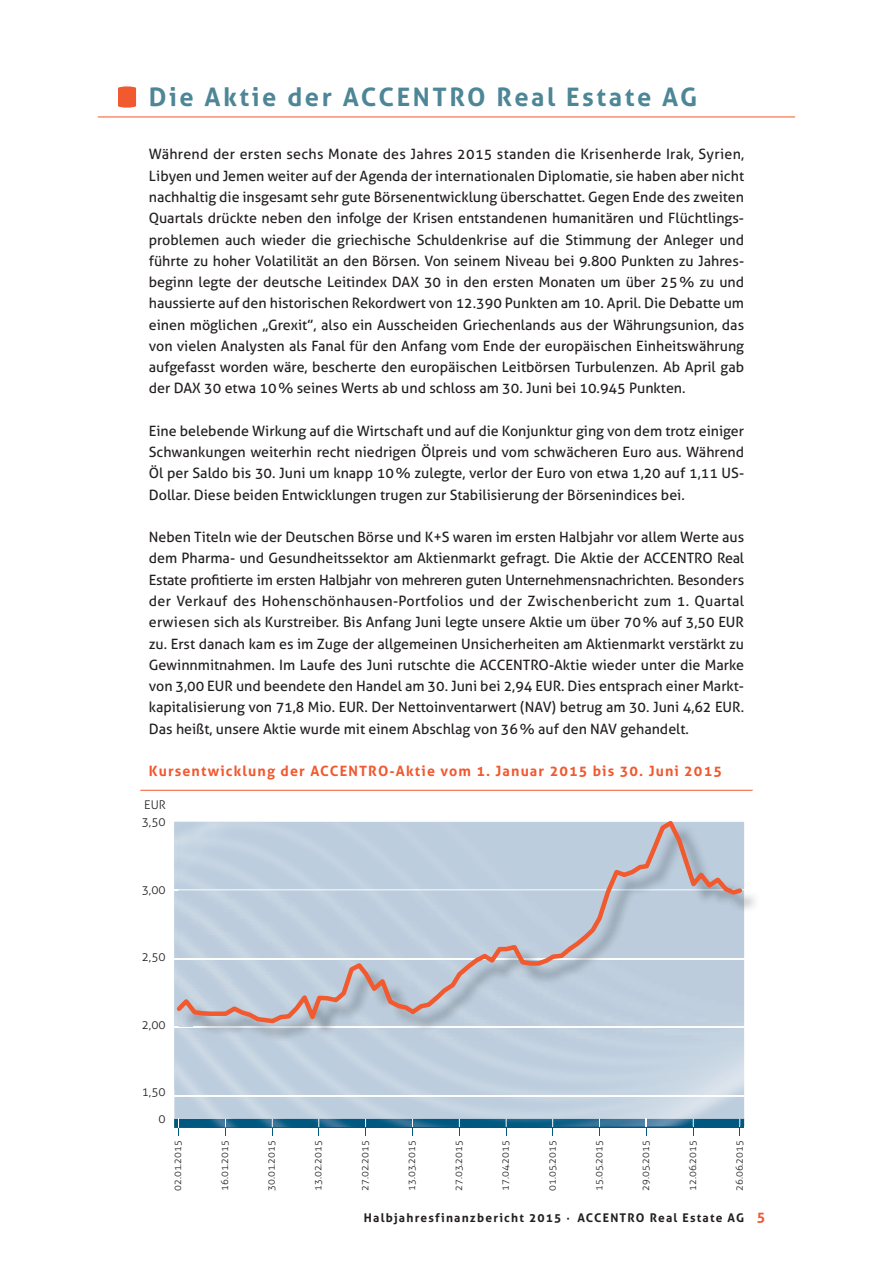
<style>
.page{position:relative;width:893px;height:1263px;background:#fff}
.page>*{position:absolute;margin:0;border:0;box-sizing:border-box;transform-origin:0 0}
.t1{font:700 25.5px "Aller";letter-spacing:.1em;color:#4d8697}
.t2{font:14.25px/21.3px "Aller";color:#231f20;text-align:justify}
.t3{font:700 14.25px "Aller";letter-spacing:.08em;color:#f1592f}
.t4{font:700 12px "Aller";letter-spacing:.1em;color:#231f20}
.t5{font:300 12px "Aller";color:#231f20}
.t6{font:300 9.75px "Aller";color:#231f20}
.s1{font-size:14.25px;color:#f1592f}
</style>
<div class="page">
<hr style="left:140px;top:790px;width:613px;height:1px;background:#f1592f">
<hr style="left:98px;top:117px;width:697px;height:1px;background:#f1592f">
<svg style="left:118px;top:86px;width:18px;height:22px"></svg>
<img style="left:174px;top:1029px;width:570px;height:98px">
<svg style="left:178px;top:1119px;width:1px;height:17px"></svg>
<svg style="left:225px;top:1119px;width:1px;height:17px"></svg>
<svg style="left:272px;top:1119px;width:1px;height:17px"></svg>
<svg style="left:365px;top:1119px;width:1px;height:17px"></svg>
<svg style="left:412px;top:1119px;width:1px;height:17px"></svg>
<svg style="left:459px;top:1119px;width:1px;height:17px"></svg>
<svg style="left:506px;top:1119px;width:1px;height:17px"></svg>
<svg style="left:552px;top:1119px;width:1px;height:17px"></svg>
<svg style="left:599px;top:1119px;width:1px;height:17px"></svg>
<svg style="left:646px;top:1119px;width:1px;height:17px"></svg>
<svg style="left:693px;top:1119px;width:1px;height:17px"></svg>
<svg style="left:739px;top:1119px;width:1px;height:17px"></svg>
<img style="left:174px;top:1096px;width:570px;height:1px">
<img style="left:178px;top:895px;width:577px;height:146px">
<svg style="left:174px;top:821px;width:571px;height:208px;background:#bfc9d7"></svg>
<h1 class="t1" style="left:149px;top:82px;width:550px">Die Aktie der ACCENTRO Real Estate AG</h1>
<p class="t2" style="left:149px;top:144px;width:597px">Während der ersten sechs Monate des Jahres 2015 standen die Krisenherde Irak, Syrien, Libyen und Jemen weiter auf der Agenda der internationalen Diplomatie, sie haben aber nicht nachhaltig die insgesamt sehr gute Börsenentwicklung überschattet. Gegen Ende des zweiten Quartals drückte neben den infolge der Krisen entstandenen humanitären und Flüchtlings&shy;problemen auch wieder die griechische Schuldenkrise auf die Stimmung der Anleger und führte zu hoher Volatilität an den Börsen. Von seinem Niveau bei 9.800 Punkten zu Jahres&shy;beginn legte der deutsche Leitindex DAX 30 in den ersten Monaten um über 25 % zu und haussierte auf den historischen Rekordwert von 12.390 Punkten am 10. April. Die Debatte um einen möglichen „Grexit”, also ein Ausscheiden Griechenlands aus der Währungsunion, das von vielen Analysten als Fanal für den Anfang vom Ende der europäischen Einheitswährung aufgefasst worden wäre, bescherte den europäischen Leitbörsen Turbulenzen. Ab April gab der DAX 30 etwa 10 % seines Werts ab und schloss am 30. Juni bei 10.945 Punkten.</p>
<p class="t2" style="left:149px;top:420px;width:597px">Eine belebende Wirkung auf die Wirtschaft und auf die Konjunktur ging von dem trotz einiger Schwankungen weiterhin recht niedrigen Ölpreis und vom schwächeren Euro aus. Während Öl per Saldo bis 30. Juni um knapp 10 % zulegte, verlor der Euro von etwa 1,20 auf 1,11 US-Dollar. Diese beiden Entwicklungen trugen zur Stabilisierung der Börsenindices bei.</p>
<p class="t2" style="left:149px;top:526px;width:597px">Neben Titeln wie der Deutschen Börse und K+S waren im ersten Halbjahr vor allem Werte aus dem Pharma- und Gesundheitssektor am Aktienmarkt gefragt. Die Aktie der ACCENTRO Real Estate profitierte im ersten Halbjahr von mehreren guten Unternehmensnachrichten. Besonders der Verkauf des Hohenschönhausen-Portfolios und der Zwischenbericht zum 1. Quartal erwiesen sich als Kurstreiber. Bis Anfang Juni legte unsere Aktie um über 70 % auf 3,50 EUR zu. Erst danach kam es im Zuge der allgemeinen Unsicherheiten am Aktienmarkt verstärkt zu Gewinnmitnahmen. Im Laufe des Juni rutschte die ACCENTRO-Aktie wieder unter die Marke von 3,00 EUR und beendete den Handel am 30. Juni bei 2,94 EUR. Dies entsprach einer Markt&shy;kapitalisierung von 71,8 Mio. EUR. Der Nettoinventarwert (NAV) betrug am 30. Juni 4,62 EUR.<br>Das heißt, unsere Aktie wurde mit einem Abschlag von 36 % auf den NAV gehandelt.</p>
<p class="t3" style="left:149px;top:762px;width:575px">Kursentwicklung der ACCENTRO-Aktie vom 1. Januar 2015 bis 30. Juni 2015</p>
<p class="t5" style="left:144px;top:797px;width:23px">EUR</p>
<p class="t5" style="left:142px;top:815px;width:26px">3,50</p>
<p class="t5" style="left:142px;top:882px;width:26px">3,00</p>
<p class="t5" style="left:142px;top:950px;width:26px">2,50</p>
<p class="t5" style="left:142px;top:1017px;width:26px">2,00</p>
<p class="t5" style="left:142px;top:1085px;width:26px">1,50</p>
<p class="t5" style="left:159px;top:1112px;width:9px">0</p>
<p class="t6" style="left:172px;top:1191px;width:52px;rotate:-90deg">02.01.2015</p>
<p class="t6" style="left:219px;top:1191px;width:52px;rotate:-90deg">16.01.2015</p>
<p class="t6" style="left:265px;top:1191px;width:52px;rotate:-90deg">30.01.2015</p>
<p class="t6" style="left:312px;top:1191px;width:52px;rotate:-90deg">13.02.2015</p>
<p class="t6" style="left:359px;top:1191px;width:52px;rotate:-90deg">27.02.2015</p>
<p class="t6" style="left:406px;top:1191px;width:52px;rotate:-90deg">13.03.2015</p>
<p class="t6" style="left:453px;top:1191px;width:52px;rotate:-90deg">27.03.2015</p>
<p class="t6" style="left:499px;top:1191px;width:52px;rotate:-90deg">17.04.2015</p>
<p class="t6" style="left:546px;top:1191px;width:52px;rotate:-90deg">01.05.2015</p>
<p class="t6" style="left:593px;top:1191px;width:52px;rotate:-90deg">15.05.2015</p>
<p class="t6" style="left:640px;top:1191px;width:52px;rotate:-90deg">29.05.2015</p>
<p class="t6" style="left:687px;top:1191px;width:52px;rotate:-90deg">12.06.2015</p>
<p class="t6" style="left:733px;top:1191px;width:52px;rotate:-90deg">26.06.2015</p>
<p class="t4" style="left:364px;top:1211px;width:403px">Halbjahresfinanzbericht 2015 · ACCENTRO Real Estate AG <span class="s1">5</span></p>
</div>
